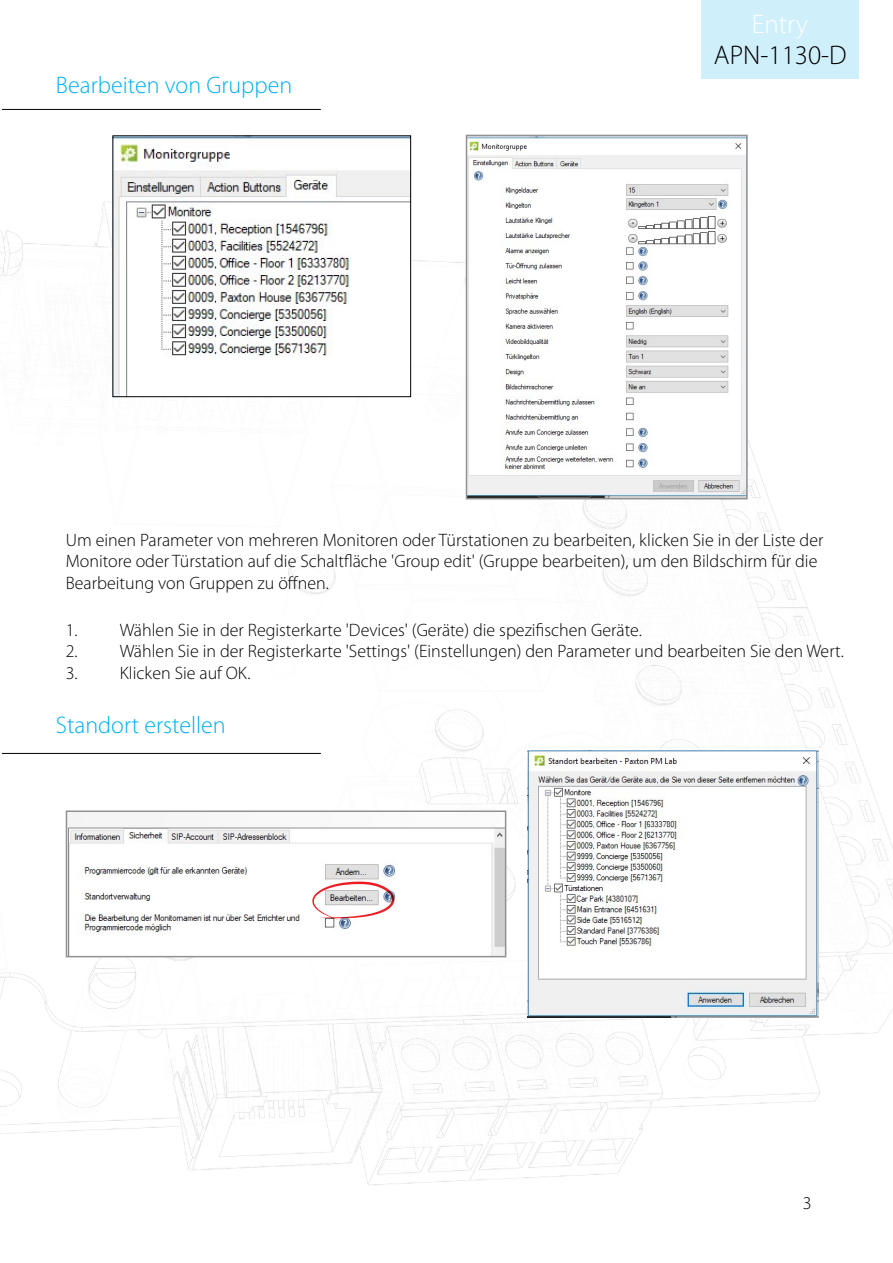
<style>
.page{position:relative;width:893px;height:1263px;background:#fff}
.page>*{position:absolute;margin:0;border:0;box-sizing:border-box;transform-origin:0 0}
.t1{font:300 27px "Myriad Pro";color:#000}
.t2{font:300 27px "Myriad Pro";color:#fff}
.t3{font:300 24px "Myriad Pro";color:#00aeef}
.t4{font:300 18px/21.6px "Myriad Pro";color:#000}
</style>
<div class="page">
<img style="left:0;top:143px;width:893px;height:1042px">
<div style="left:702px;top:0;width:157px;height:79px;background:#cfeffb"></div>
<img style="left:69px;top:813px;width:434px;height:141px">
<div style="left:66px;top:810px;width:440px;height:147px;border:2px solid #919195"></div>
<hr style="left:2px;top:753px;width:319px;height:1px;background:#000">
<hr style="left:2px;top:109px;width:319px;height:1px;background:#000">
<img style="left:469px;top:138px;width:276px;height:358px">
<div style="left:466px;top:135px;width:282px;height:364px;border:2px solid #919195"></div>
<img style="left:114px;top:137px;width:295px;height:258px">
<div style="left:112px;top:135px;width:299px;height:262px;border:1px solid #000"></div>
<svg style="left:289px;top:881px;width:129px;height:40px"></svg>
<img style="left:528px;top:751px;width:291px;height:266px">
<h1 class="t2" style="left:752px;top:8px;width:58px">Entry</h1>
<h2 class="t3" style="left:56px;top:71px;width:238px">Bearbeiten von Gruppen</h2>
<h1 class="t1" style="left:714px;top:39px;width:134px">APN-1130-D</h1>
<p class="t4" style="left:66px;top:529px;width:759px">Um einen Parameter von mehreren Monitoren oder Türstationen zu bearbeiten, klicken Sie in der Liste der<br>Monitore oder Türstation auf die Schaltfläche 'Group edit' (Gruppe bearbeiten), um den Bildschirm für die<br>Bearbeitung von Gruppen zu öffnen.</p>
<p class="t4" style="left:66px;top:618px;width:578px">1. Wählen Sie in der Registerkarte 'Devices' (Geräte) die spezifischen Geräte.</p>
<p class="t4" style="left:66px;top:640px;width:780px">2. Wählen Sie in der Registerkarte 'Settings' (Einstellungen) den Parameter und bearbeiten Sie den Wert.</p>
<p class="t4" style="left:66px;top:662px;width:186px">3. Klicken Sie auf OK.</p>
<h2 class="t3" style="left:56px;top:711px;width:171px">Standort erstellen</h2>
<p class="t4" style="left:803px;top:1192px;width:10px">3</p>
</div>
